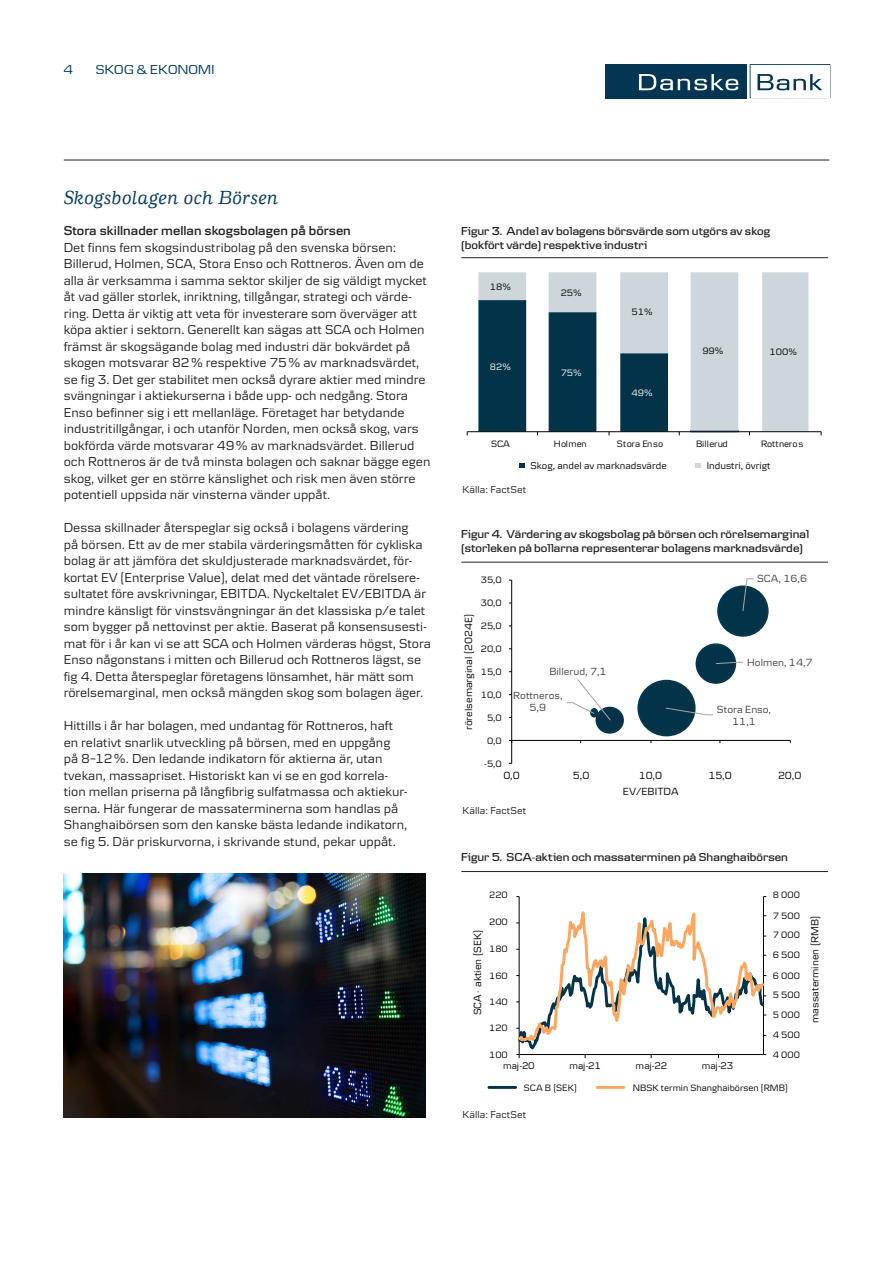
<style>
.page{position:relative;width:893px;height:1263px;background:#fff}
.page>*{position:absolute;margin:0;border:0;box-sizing:border-box;transform-origin:0 0}
.Introduktion{font:italic 500 19.5px "Danske Human";letter-spacing:.02em;color:#003c5f}
.t1{font:13.5px/16.5px "Danske Textv 2";color:#231f20}
.t2{font:600 13.5px "Danske Textv 2";color:#231f20}
.Brödtext{font:13.5px "Danske Headline";letter-spacing:.02em;color:#003c5f}
.t3{font:600 12px/13.5px "Danske Headline";letter-spacing:.005em;color:#231f20}
.t4{font:10.8px "Danske Textv 2";color:#000}
.t5{font:10.8px/12.1px "Danske Textv 2";color:#404040;text-align:center}
.Brödtext-2{font:10.5px "Danske Textv 2";letter-spacing:.005em;color:#231f20}
.t6{font:10.35px "Danske Textv 2";color:#000}
.t7{font:10.05px "Danske Textv 2";letter-spacing:-.025em;color:#000}
.t8{font:9.6px "Danske Textv 2";color:#000}
.t9{font:9.6px "Danske Textv 2";color:#fff}
.s1{font-size:11.25px;color:#595959}
</style>
<div class="page">
<hr style="left:64px;top:160px;width:765px;height:1px;background:#231f20">
<div style="left:605px;top:64px;width:141px;height:34px;background:#043653"></div>
<svg style="left:639px;top:74px;width:99px;height:16px"></svg>
<svg style="left:750px;top:64px;width:80px;height:34px"></svg>
<hr style="left:511px;top:580px;width:1px;height:183px;background:#000">
<hr style="left:512px;top:740px;width:278px;height:1px;background:#000">
<div style="left:719px;top:587px;width:48px;height:48px;background:#023349;border-radius:50%"></div>
<div style="left:718px;top:586px;width:50px;height:50px;border:1px solid #023349;border-radius:50%"></div>
<div style="left:717px;top:585px;width:52px;height:52px;border:1px solid #023349;border-radius:50%"></div>
<div style="left:697px;top:645px;width:38px;height:37px;background:#023349;border-radius:50%"></div>
<div style="left:696px;top:644px;width:39px;height:39px;border:1px solid #023349;border-radius:50%"></div>
<div style="left:696px;top:643px;width:40px;height:41px;border:1px solid #023349;border-radius:50%"></div>
<div style="left:639px;top:681px;width:55px;height:54px;background:#023349;border-radius:50%"></div>
<div style="left:638px;top:681px;width:57px;height:54px;border:1px solid #023349;border-radius:50%"></div>
<div style="left:637px;top:680px;width:59px;height:56px;border:1px solid #023349;border-radius:50%"></div>
<div style="left:597px;top:708px;width:26px;height:24px;background:#023349;border-radius:50%"></div>
<div style="left:596px;top:708px;width:27px;height:25px;border:1px solid #023349;border-radius:50%"></div>
<div style="left:595px;top:707px;width:29px;height:27px;border:1px solid #023349;border-radius:50%"></div>
<svg style="left:742px;top:578px;width:13px;height:33px"></svg>
<svg style="left:715px;top:661px;width:28px;height:4px"></svg>
<svg style="left:665px;top:707px;width:49px;height:9px"></svg>
<svg style="left:567px;top:679px;width:45px;height:43px"></svg>
<hr style="left:461px;top:562px;width:367px;height:1px;background:#231f20">
<svg style="left:516px;top:896px;width:251px;height:191px"></svg>
<hr style="left:489px;top:1086px;width:27px;height:3px;background:#023349">
<hr style="left:597px;top:1086px;width:27px;height:3px;background:#fda65f">
<hr style="left:461px;top:871px;width:367px;height:1px;background:#231f20">
<svg style="left:478px;top:272px;width:330px;height:159px;fill:#ccd6db"></svg>
<hr style="left:467px;top:431px;width:354px;height:1px;background:#000">
<svg style="left:478px;top:300px;width:260px;height:135px"></svg>
<svg style="left:519px;top:463px;width:6px;height:5px"></svg>
<svg style="left:695px;top:463px;width:5px;height:5px"></svg>
<hr style="left:461px;top:257px;width:367px;height:1px;background:#231f20">
<img style="left:64px;top:873px;width:361px;height:244px">
<p class="Brödtext" style="left:64px;top:61px;width:11px">4</p>
<p class="Brödtext" style="left:96px;top:62px;width:120px">SKOG &amp; EKONOMI</p>
<p class="Introduktion" style="left:64px;top:187px;width:216px">Skogsbolagen och Börsen</p>
<p class="t2" style="left:64px;top:223px;width:289px">Stora skillnader mellan skogsbolagen på börsen</p>
<p class="t1" style="left:64px;top:239px;width:368px">Det finns fem skogsindustribolag på den svenska börsen:<br>Billerud, Holmen, SCA, Stora Enso och Rottneros. Även om de alla är verksamma i samma sektor skiljer de sig väldigt mycket åt vad gäller storlek, inriktning, tillgångar, strategi och värde&shy;ring. Detta är viktig att veta för investerare som överväger att köpa aktier i sektorn. Generellt kan sägas att SCA och Holmen främst är skogsägande bolag med industri där bokvärdet på skogen motsvarar 82% respektive 75% av marknadsvärdet, se fig 3. Det ger stabilitet men också dyrare aktier med mindre svängningar i aktiekurserna i både upp- och nedgång. Stora Enso befinner sig i ett mellanläge. Företaget har betydande industritillgångar, i och utanför Norden, men också skog, vars bokförda värde motsvarar 49% av marknadsvärdet. Billerud och Rottneros är de två minsta bolagen och saknar bägge egen skog, vilket ger en större känslighet och risk men även större potentiell uppsida när vinsterna vänder uppåt.</p>
<p class="t1" style="left:64px;top:519px;width:369px">Dessa skillnader återspeglar sig också i bolagens värdering<br>på börsen. Ett av de mer stabila värderingsmåtten för cykliska bolag är att jämföra det skuldjusterade marknadsvärdet, för&shy;kortat EV (Enterprise Value), delat med det väntade rörelsere&shy;sultatet före avskrivningar, EBITDA. Nyckeltalet EV/EBITDA är mindre känsligt för vinstsvängningar än det klassiska p/e talet som bygger på nettovinst per aktie. Baserat på konsensusesti&shy;mat för i år kan vi se att SCA och Holmen värderas högst, Stora Enso någonstans i mitten och Billerud och Rottneros lägst, se fig 4. Detta återspeglar företagens lönsamhet, här mätt som rörelsemarginal, men också mängden skog som bolagen äger.</p>
<p class="t1" style="left:64px;top:717px;width:345px">Hittills i år har bolagen, med undantag för Rottneros, haft en relativt snarlik utveckling på börsen, med en uppgång på 8–12%. Den ledande indikatorn för aktierna är, utan tvekan, massapriset. Historiskt kan vi se en god korrela&shy;tion mellan priserna på långfibrig sulfatmassa och aktiekur&shy;serna. Här fungerar de massaterminerna som handlas på Shanghaibörsen som den kanske bästa ledande indikatorn, se fig 5. Där priskurvorna, i skrivande stund, pekar uppåt.</p>
<p class="t3" style="left:461px;top:224px;width:310px">Figur 3. Andel av bolagens börsvärde som utgörs av skog (bokfört värde) respektive industri</p>
<p class="t8" style="left:490px;top:281px;width:23px">18%</p>
<p class="t9" style="left:490px;top:361px;width:23px">82%</p>
<p class="t8" style="left:561px;top:287px;width:23px">25%</p>
<p class="t9" style="left:561px;top:367px;width:23px">75%</p>
<p class="t8" style="left:631px;top:306px;width:23px">51%</p>
<p class="t9" style="left:631px;top:387px;width:23px">49%</p>
<p class="t8" style="left:702px;top:345px;width:23px">99%</p>
<p class="t8" style="left:769px;top:346px;width:29px">100%</p>
<p class="t8" style="left:491px;top:438px;width:20px">SCA</p>
<p class="t8" style="left:554px;top:438px;width:35px">Holmen</p>
<p class="t8" style="left:617px;top:438px;width:48px">Stora Enso</p>
<p class="t8" style="left:696px;top:438px;width:33px">Billerud</p>
<p class="t8" style="left:761px;top:438px;width:44px">Rottneros</p>
<p class="t6" style="left:530px;top:460px;width:138px">Skog, andel av marknadsvärde</p>
<p class="t6" style="left:707px;top:460px;width:65px">Industri, övrigt</p>
<p class="Brödtext-2" style="left:462px;top:484px;width:65px">Källa: FactSet</p>
<p class="t3" style="left:461px;top:527px;width:349px">Figur 4. Värdering av skogsbolag på börsen och rörelsemarginal (storleken på bollarna representerar bolagens marknadsvärde)</p>
<p class="t8" style="left:481px;top:575px;width:22px">35,0</p>
<p class="t8" style="left:481px;top:598px;width:22px">30,0</p>
<p class="t4" style="left:463px;top:730px;width:118px;rotate:-90deg">rörelsemarginal (2024E)</p>
<p class="t8" style="left:481px;top:621px;width:22px">25,0</p>
<p class="t8" style="left:481px;top:643px;width:22px">20,0</p>
<p class="t8" style="left:481px;top:666px;width:22px">15,0</p>
<p class="t8" style="left:481px;top:689px;width:22px">10,0</p>
<p class="t8" style="left:487px;top:712px;width:16px">5,0</p>
<p class="t8" style="left:487px;top:735px;width:16px">0,0</p>
<p class="t8" style="left:484px;top:758px;width:19px">-5,0</p>
<p class="t5" style="left:549px;top:665px;width:59px">Billerud, 7,1</p>
<p class="t5" style="left:513px;top:689px;width:51px">Rottneros,<br>5,9</p>
<p class="t5" style="left:757px;top:572px;width:51px">SCA, 16,6</p>
<p class="t5" style="left:747px;top:656px;width:67px">Holmen, 14,7</p>
<p class="t5" style="left:717px;top:703px;width:56px">Stora Enso,<br>11,1</p>
<p class="t4" style="left:503px;top:769px;width:18px">0,0</p>
<p class="t4" style="left:573px;top:769px;width:18px">5,0</p>
<p class="t4" style="left:639px;top:769px;width:25px">10,0</p>
<p class="t4" style="left:709px;top:769px;width:25px">15,0</p>
<p class="t4" style="left:778px;top:769px;width:25px">20,0</p>
<p class="Brödtext-2" style="left:462px;top:804px;width:65px">Källa: FactSet</p>
<p class="t4" style="left:623px;top:785px;width:57px">EV/EBITDA</p>
<p class="t3" style="left:461px;top:850px;width:328px">Figur 5. SCA-aktien och massaterminen på Shanghaibörsen</p>
<p class="t8" style="left:489px;top:890px;width:20px">220</p>
<p class="t8" style="left:489px;top:916px;width:20px">200</p>
<p class="t4" style="left:471px;top:1015px;width:87px;rotate:-90deg">SCA<span class="s1">-</span> aktien (SEK)</p>
<p class="t8" style="left:489px;top:943px;width:20px">180</p>
<p class="t8" style="left:489px;top:970px;width:20px">160</p>
<p class="t8" style="left:489px;top:996px;width:20px">140</p>
<p class="t8" style="left:489px;top:1022px;width:20px">120</p>
<p class="t8" style="left:489px;top:1049px;width:20px">100</p>
<p class="t7" style="left:503px;top:1060px;width:33px">maj-20</p>
<p class="t7" style="left:569px;top:1060px;width:33px">maj-21</p>
<p class="t7" style="left:636px;top:1060px;width:33px">maj-22</p>
<p class="t7" style="left:702px;top:1060px;width:33px">maj-23</p>
<p class="t8" style="left:773px;top:890px;width:29px">8 000</p>
<p class="t8" style="left:773px;top:910px;width:29px">7 500</p>
<p class="t8" style="left:773px;top:929px;width:29px">7 000</p>
<p class="t8" style="left:773px;top:949px;width:29px">6 500</p>
<p class="t8" style="left:773px;top:970px;width:29px">6 000</p>
<p class="t8" style="left:773px;top:989px;width:29px">5 500</p>
<p class="t8" style="left:773px;top:1009px;width:29px">5 000</p>
<p class="t8" style="left:773px;top:1030px;width:29px">4 500</p>
<p class="t8" style="left:773px;top:1049px;width:29px">4 000</p>
<p class="t8" style="left:524px;top:1082px;width:54px">SCA B (SEK)</p>
<p class="t8" style="left:633px;top:1082px;width:157px">NBSK termin Shanghaibörsen (RMB)</p>
<p class="Brödtext-2" style="left:462px;top:1108px;width:65px">Källa: FactSet</p>
<p class="t4" style="left:809px;top:1023px;width:108px;rotate:-90deg">massaterminen (RMB)</p>
</div>
